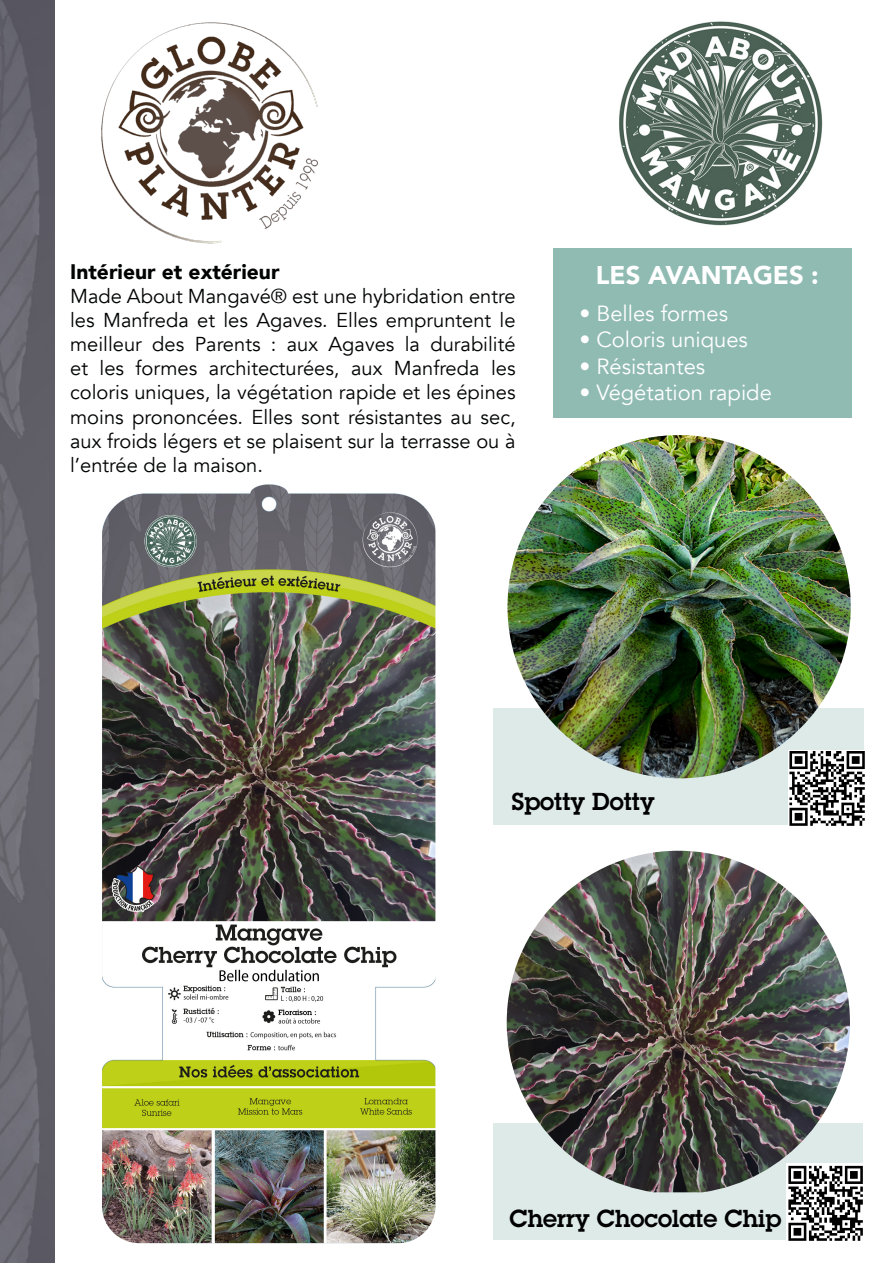
<style>
.page{position:relative;width:893px;height:1263px;background:#fff}
.page>*{position:absolute;margin:0;border:0;box-sizing:border-box;transform-origin:0 0}
.t1{font:900 25.5px "Avenir";color:#fff}
.t2{font:600 24px "Lubalin Graph Std";color:#000}
.t3{font:21.9px "Avenir";color:#fff}
.t4{font:900 21px "Avenir";color:#010202}
.t5{font:20.1px/24.2px "Avenir";color:#010202;text-align:justify}
</style>
<div class="page">
<img style="left:0;top:0;width:54px;height:1263px">
<div style="left:553px;top:248px;width:299px;height:170px;background:#90bbb3"></div>
<div style="left:494px;top:1123px;width:369px;height:117px;background:#ddeae8"></div>
<div style="left:494px;top:708px;width:370px;height:117px;background:#ddeae8"></div>
<img style="left:507px;top:435px;width:344px;height:343px;border-radius:172px">
<img style="left:789px;top:750px;width:76px;height:76px">
<img style="left:507px;top:851px;width:343px;height:341px">
<img style="left:787px;top:1164px;width:76px;height:77px">
<img style="left:102px;top:484px;width:333px;height:759px">
<img style="left:101px;top:22px;width:217px;height:221px">
<img style="left:619px;top:21px;width:204px;height:205px">
<p class="t4" style="left:70px;top:253px;width:211px">Intérieur et extérieur</p>
<p class="t5" style="left:70px;top:284px;width:447px">Made About Mangavé® est une hybridation entre les Manfreda et les Agaves. Elles empruntent le meilleur des Parents : aux Agaves la durabilité et les formes architecturées, aux Manfreda les coloris uniques, la végétation rapide et les épines moins prononcées. Elles sont résistantes au sec, aux froids légers et se plaisent sur la terrasse ou à l’entrée de la maison.</p>
<p class="t1" style="left:596px;top:253px;width:224px">LES AVANTAGES :</p>
<p class="t3" style="left:579px;top:300px;width:150px">• Belles formes</p>
<p class="t3" style="left:579px;top:327px;width:170px">• Coloris uniques</p>
<p class="t3" style="left:579px;top:353px;width:127px">• Résistantes</p>
<p class="t3" style="left:579px;top:379px;width:194px">• Végétation rapide</p>
<p class="t2" style="left:512px;top:786px;width:144px">Spotty Dotty</p>
<p class="t2" style="left:509px;top:1202px;width:273px">Cherry Chocolate Chip</p>
</div>
